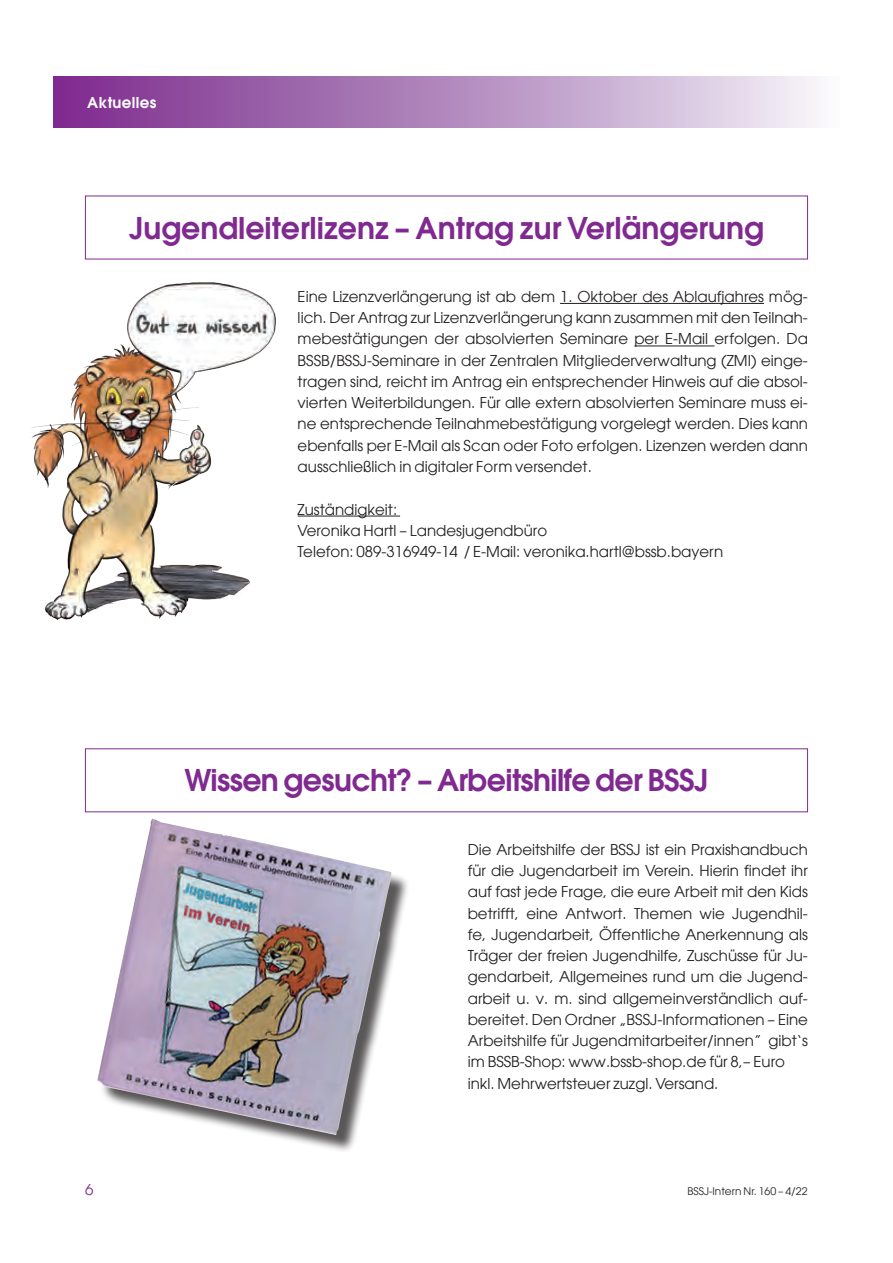
<style>
.page{position:relative;width:893px;height:1263px;background:#fff}
.page>*{position:absolute;margin:0;border:0;box-sizing:border-box;transform-origin:0 0}
.Überschrift_Thema{font:600 30px "Avant Garde LT";color:#802990}
.Überschrift_Thema-2{font:600 30px "Avant Garde LT";letter-spacing:-.02em;color:#802990}
.Grundschrift{font:15px/21.3px "Avant Garde LT";color:#231f20;text-align:justify}
.Kopfzeile_links{font:600 15px "Avant Garde LT";letter-spacing:.025em;color:#fff}
.t1{font:15px "Avant Garde LT";color:#802990}
.t2{font:10.5px "Avant Garde LT";color:#231f20}
</style>
<div class="page">
<div style="left:53px;top:77px;width:787px;height:51px;background:linear-gradient(to right,#78278a,#f2f2f7)"></div>
<hr style="left:560px;top:303px;width:204px;height:1px;background:#231f20">
<hr style="left:634px;top:346px;width:80px;height:1px;background:#231f20">
<hr style="left:298px;top:516px;width:102px;height:1px;background:#231f20">
<img style="left:31px;top:282px;width:245px;height:338px">
<div style="left:100px;top:821px;width:310px;height:332px;background:#231f20;opacity:.75"></div>
<img style="left:97px;top:819px;width:295px;height:316px">
<p class="Kopfzeile_links" style="left:87px;top:92px;width:71px">Aktuelles</p>
<p class="Überschrift_Thema" style="left:129px;top:208px;width:636px">Jugendleiterlizenz – Antrag zur Verlängerung</p>
<p class="Grundschrift" style="left:298px;top:286px;width:512px">Eine Lizenzverlängerung ist ab dem 1. Oktober des Ablaufjahres mög&shy;lich. Der Antrag zur Lizenzverlängerung kann zusammen mit den Teilnah&shy;mebestätigungen der absolvierten Seminare per E-Mail erfolgen. Da BSSB/BSSJ-Seminare in der Zentralen Mitgliederverwaltung (ZMI) einge&shy;tragen sind, reicht im Antrag ein entsprechender Hinweis auf die absol&shy;vierten Weiterbildungen. Für alle extern absolvierten Seminare muss ei&shy;ne entsprechende Teilnahmebestätigung vorgelegt werden. Dies kann ebenfalls per E-Mail als Scan oder Foto erfolgen. Lizenzen werden dann ausschließlich in digitaler Form versendet.</p>
<p class="Grundschrift" style="left:298px;top:498px;width:101px">Zuständigkeit:</p>
<p class="Grundschrift" style="left:298px;top:520px;width:251px">Veronika Hartl – Landesjugendbüro</p>
<p class="Grundschrift" style="left:298px;top:541px;width:427px">Telefon: 089-316949-14 / E-Mail: veronika.hartl@bssb.bayern</p>
<p class="Überschrift_Thema-2" style="left:184px;top:761px;width:526px">Wissen gesucht? – Arbeitshilfe der BSSJ</p>
<p class="Grundschrift" style="left:468px;top:838px;width:342px">Die Arbeitshilfe der BSSJ ist ein Praxishandbuch für die Jugendarbeit im Verein. Hierin findet ihr auf fast jede Frage, die eure Arbeit mit den Kids betrifft, eine Antwort. Themen wie Jugendhil&shy;fe, Jugendarbeit, Öffentliche Anerkennung als Träger der freien Jugendhilfe, Zuschüsse für Ju&shy;gendarbeit, Allgemeines rund um die Jugend&shy;arbeit u. v. m. sind allgemeinverständlich auf&shy;bereitet. Den Ordner „BSSJ-Informationen – Eine Arbeitshilfe für Jugendmitarbeiter/innen” gibt‘s im BSSB-Shop: www.bssb-shop.de für 8,– Euro</p>
<p class="Grundschrift" style="left:468px;top:1072px;width:252px">inkl. Mehrwertsteuer zuzgl. Versand.</p>
<p class="t1" style="left:85px;top:1180px;width:10px">6</p>
<p class="t2" style="left:688px;top:1185px;width:121px">BSSJ-Intern Nr. 160 – 4/22</p>
</div>
